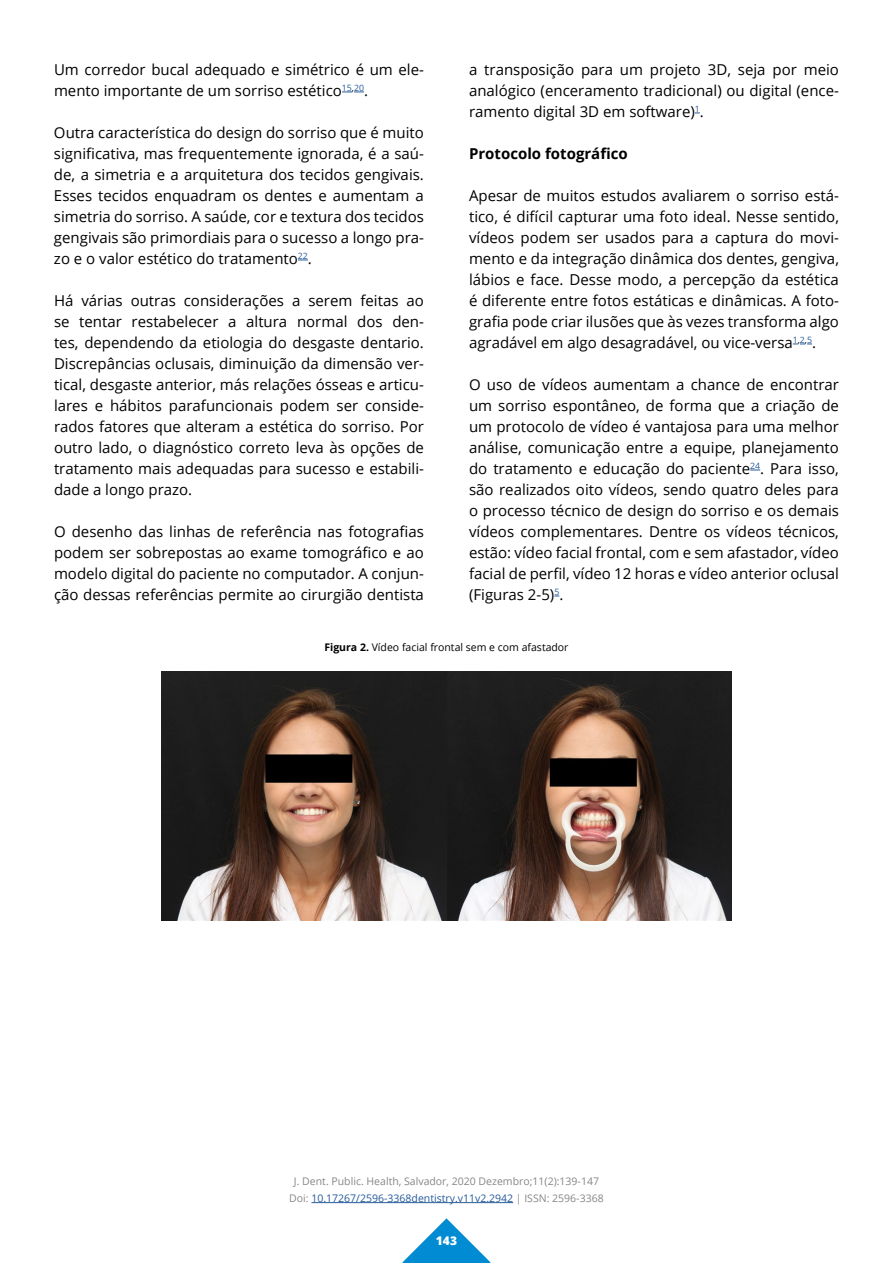
<style>
.page{position:relative;width:893px;height:1263px;background:#fff}
.page>*{position:absolute;margin:0;border:0;box-sizing:border-box;transform-origin:0 0}
.t1{font:15px/21px "Open Sans";color:#000;text-align:justify}
.t2{font:700 15px "Open Sans";color:#000}
.t3{font:800 12px "Open Sans";color:#fff}
.t4{font:10.5px/16.5px "Open Sans";color:#878787;text-align:center}
.t5{font:10.5px "Open Sans";color:#000}
.s1{font-weight:700}
.s2{color:#265b9b}
</style>
<div class="page">
<svg style="left:402px;top:1218px;width:89px;height:45px"></svg>
<hr style="left:311px;top:1202px;width:202px;height:1px;background:#265b9b">
<svg style="left:793px;top:344px;width:19px;height:1px"></svg>
<svg style="left:342px;top:92px;width:22px;height:1px"></svg>
<img style="left:162px;top:672px;width:569px;height:249px">
<p class="t1" style="left:54px;top:59px;width:371px">Um corredor bucal adequado e simétrico é um ele&shy;mento importante de um sorriso estético<sup>15</sup><sup>,</sup><sup>20</sup>.</p>
<p class="t1" style="left:54px;top:122px;width:371px">Outra característica do design do sorriso que é muito significativa, mas frequentemente ignorada, é a saú&shy;de, a simetria e a arquitetura dos tecidos gengivais.<br>Esses tecidos enquadram os dentes e aumentam a simetria do sorriso. A saúde, cor e textura dos tecidos gengivais são primordiais para o sucesso a longo pra&shy;zo e o valor estético do tratamento<sup>22</sup>.</p>
<p class="t1" style="left:54px;top:290px;width:371px">Há várias outras considerações a serem feitas ao se tentar restabelecer a altura normal dos den&shy;tes, dependendo da etiologia do desgaste dentario.<br>Discrepâncias oclusais, diminuição da dimensão ver&shy;tical, desgaste anterior, más relações ósseas e articu&shy;lares e hábitos parafuncionais podem ser conside&shy;rados fatores que alteram a estética do sorriso. Por outro lado, o diagnóstico correto leva às opções de tratamento mais adequadas para sucesso e estabili&shy;dade a longo prazo.</p>
<p class="t1" style="left:54px;top:521px;width:371px">O desenho das linhas de referência nas fotografias podem ser sobrepostas ao exame tomográfico e ao modelo digital do paciente no computador. A conjun&shy;ção dessas referências permite ao cirurgião dentista</p>
<p class="t5" style="left:324px;top:640px;width:246px"><span class="s1">Figura 2.</span> Vídeo facial frontal sem e com afastador</p>
<p class="t1" style="left:469px;top:59px;width:371px">a transposição para um projeto 3D, seja por meio analógico (enceramento tradicional) ou digital (ence&shy;ramento digital 3D em software)<sup>1</sup>.</p>
<p class="t2" style="left:469px;top:143px;width:160px">Protocolo fotográfico</p>
<p class="t1" style="left:469px;top:185px;width:371px">Apesar de muitos estudos avaliarem o sorriso está&shy;tico, é difícil capturar uma foto ideal. Nesse sentido, vídeos podem ser usados para a captura do movi&shy;mento e da integração dinâmica dos dentes, gengiva, lábios e face. Desse modo, a percepção da estética é diferente entre fotos estáticas e dinâmicas. A foto&shy;grafia pode criar ilusões que às vezes transforma algo agradável em algo desagradável, ou vice-versa<sup>1</sup><sup>,</sup><sup>2</sup><sup>,</sup><sup>5</sup>.</p>
<p class="t1" style="left:469px;top:374px;width:371px">O uso de vídeos aumentam a chance de encontrar um sorriso espontâneo, de forma que a criação de um protocolo de vídeo é vantajosa para uma melhor análise, comunicação entre a equipe, planejamento do tratamento e educação do paciente<sup>24</sup>. Para isso, são realizados oito vídeos, sendo quatro deles para o processo técnico de design do sorriso e os demais vídeos complementares. Dentre os vídeos técnicos, estão: vídeo facial frontal, com e sem afastador, vídeo facial de perfil, vídeo 12 horas e vídeo anterior oclusal (Figuras 2-5)<sup>5</sup>.</p>
<p class="t4" style="left:289px;top:1173px;width:316px">J. Dent. Public. Health, Salvador, 2020 Dezembro;11(2):139-147<br>Doi: <span class="s2">10.17267/2596-3368dentistry.v11v2.2942</span> | ISSN: 2596-3368</p>
<p class="t3" style="left:436px;top:1232px;width:23px">143</p>
</div>
